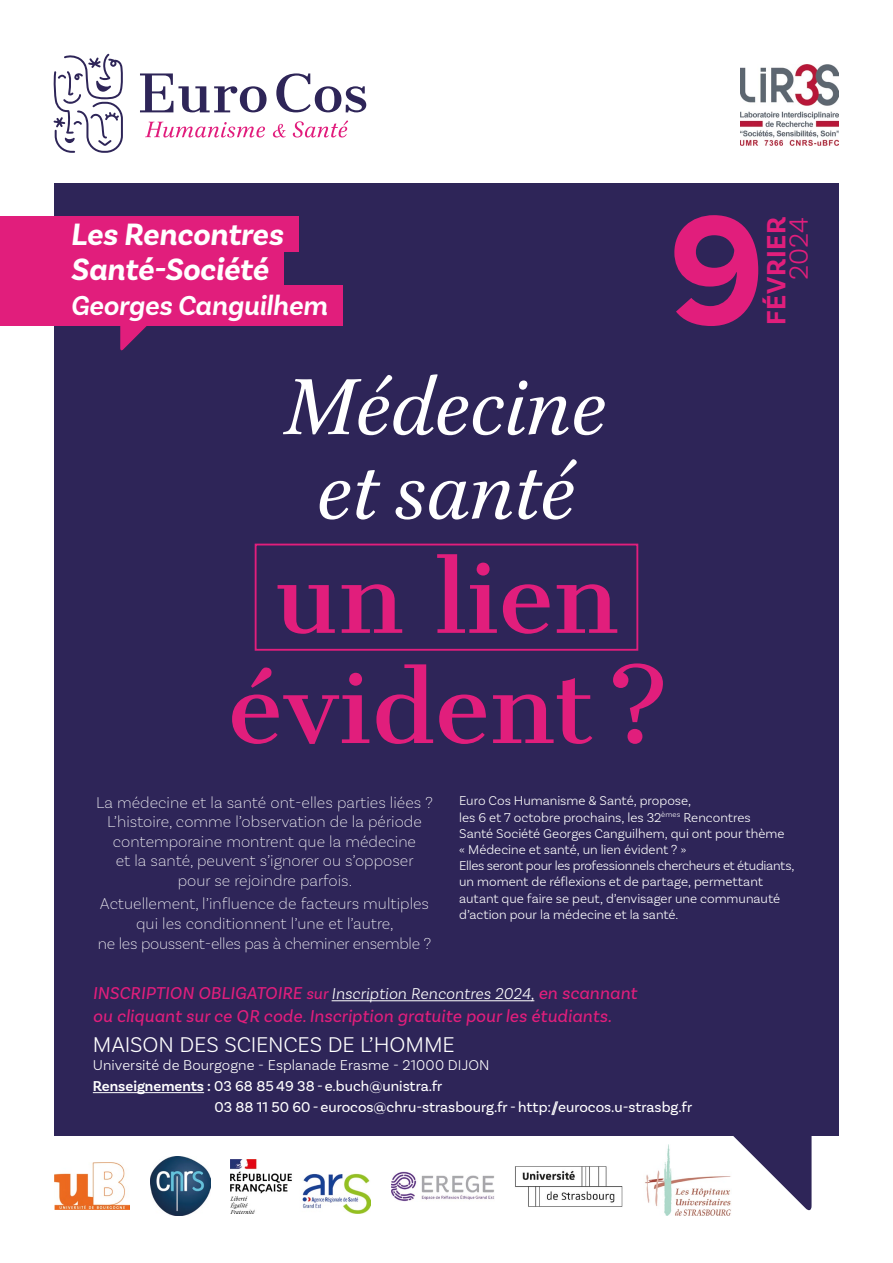
<style>
.page{position:relative;width:893px;height:1263px;background:#fff}
.page>*{position:absolute;margin:0;border:0;box-sizing:border-box;transform-origin:0 0}
.t1{font:700 164.4px "Basic Sans";color:#e11e7c}
.t2{font:95.7px "Cantata One";color:#e11e7c}
.t3{font:italic 90px/84.3px "Brill";color:#fff;text-align:center}
.t4{font:italic 700 32.4px "Basic Sans";letter-spacing:-.005em;color:#fff}
.t5{font:italic 600 28.8px "Basic Sans";letter-spacing:-.005em;color:#fff}
.t6{font:700 27.75px "Basic Sans";letter-spacing:.02em;color:#e11e7c}
.t7{font:300 27.75px "Basic Sans";color:#e11e7c}
.t8{font:300 22.5px "Basic Sans";letter-spacing:-.005em;color:#fff}
.t9{font:italic 18px/22.5px "Basic Sans";letter-spacing:.01em;color:#e11e7c}
.t10{font:200 16.5px/19.5px "Basic Sans";color:#fff;text-align:center}
.t11{font:15px "Basic Sans";color:#fff}
.t12{font:300 15px "Basic Sans";letter-spacing:.005em;color:#fff}
.t13{font:300 13.5px/16.2px "Basic Sans";letter-spacing:-.005em;color:#fff}
.s1{font-size:16.5px}
.s2{font-weight:300;font-size:16.5px;color:#fff}
.s3{font-weight:600}
</style>
<div class="page">
<div style="left:54px;top:183px;width:785px;height:952px;background:#2e2558"></div>
<hr style="left:93px;top:1092px;width:111px;height:1px;background:#fff">
<svg style="left:53px;top:54px;width:70px;height:99px"></svg>
<svg style="left:140px;top:73px;width:127px;height:39px"></svg>
<svg style="left:276px;top:73px;width:90px;height:39px"></svg>
<svg style="left:145px;top:122px;width:120px;height:15px"></svg>
<svg style="left:273px;top:124px;width:13px;height:13px"></svg>
<svg style="left:293px;top:120px;width:55px;height:17px"></svg>
<div style="left:0;top:216px;width:298px;height:36px;background:#e11e7c"></div>
<div style="left:0;top:285px;width:343px;height:41px;background:#e11e7c"></div>
<div style="left:0;top:252px;width:284px;height:35px;background:#e11e7c"></div>
<svg style="left:120px;top:326px;width:27px;height:25px"></svg>
<svg style="left:725px;top:1135px;width:86px;height:76px"></svg>
<div style="left:255px;top:544px;width:383px;height:107px;border:2px solid #e11e7c"></div>
<hr style="left:332px;top:1000px;width:202px;height:1px;background:#fff">
<img style="left:740px;top:65px;width:99px;height:80px">
<img style="left:391px;top:1171px;width:103px;height:30px">
<img style="left:231px;top:1159px;width:140px;height:54px">
<img style="left:515px;top:1166px;width:108px;height:41px">
<img style="left:645px;top:1144px;width:87px;height:72px">
<img style="left:150px;top:1156px;width:60px;height:60px">
<img style="left:54px;top:1163px;width:76px;height:46px">
<h3 class="t4" style="left:71px;top:214px;width:214px">Les Rencontres</h3>
<h3 class="t4" style="left:71px;top:250px;width:199px">Santé-Société</h3>
<h3 class="t5" style="left:71px;top:288px;width:259px">Georges Canguilhem</h3>
<h1 class="t1" style="left:668px;top:171px;width:98px">9</h1>
<h3 class="t7" style="left:782px;top:280px;width:64px;rotate:-90deg">2024</h3>
<h3 class="t6" style="left:759px;top:325px;width:109px;rotate:-90deg">FÉVRIER</h3>
<h3 class="t3" style="left:286px;top:369px;width:323px">Médecine et santé</h3>
<h2 class="t2" style="left:275px;top:537px;width:344px">un lien</h2>
<h2 class="t2" style="left:228px;top:648px;width:444px">évident?</h2>
<p class="t10" style="left:96px;top:792px;width:338px">La médecine et la santé ont-elles parties liées ?<br>L’histoire, comme l’observation de la période contemporaine montrent que la médecine<br>et la santé, peuvent s’ignorer ou s’opposer<br>pour se rejoindre parfois.</p>
<p class="t10" style="left:98px;top:894px;width:335px">Actuellement, l’influence de facteurs multiples qui les conditionnent l’une et l’autre,<br>ne les poussent-elles pas à cheminer ensemble ?</p>
<p class="t13" style="left:459px;top:793px;width:337px">Euro Cos Humanisme &amp; Santé, propose,<br>les 6 et 7 octobre prochains, les 32<sup>èmes</sup> Rencontres<br>Santé Société Georges Canguilhem, qui ont pour thème<br>« Médecine et santé, un lien évident ? »<br>Elles seront pour les professionnels chercheurs et étudiants, un moment de réflexions et de partage, permettant autant que faire se peut, d’envisager une communauté d’action pour la médecine et la santé.</p>
<h3 class="t9" style="left:93px;top:982px;width:546px">INSCRIPTION OBLIGATOIRE <span class="s1">sur</span> <span class="s2">Inscription Rencontres 2024,</span> en scannant ou cliquant sur ce QR code. Inscription gratuite pour les étudiants.</h3>
<h3 class="t8" style="left:93px;top:1031px;width:363px">MAISON DES SCIENCES DE L’HOMME</h3>
<p class="t12" style="left:93px;top:1056px;width:398px">Université de Bourgogne - Esplanade Erasme - 21000 DIJON</p>
<p class="t11" style="left:93px;top:1077px;width:351px"><span class="s3">Renseignements :</span> 03 68 85 49 38 - e.buch@unistra.fr</p>
<p class="t11" style="left:214px;top:1098px;width:479px">03 88 11 50 60 - eurocos@chru-strasbourg.fr - http://eurocos.u-strasbg.fr</p>
</div>
